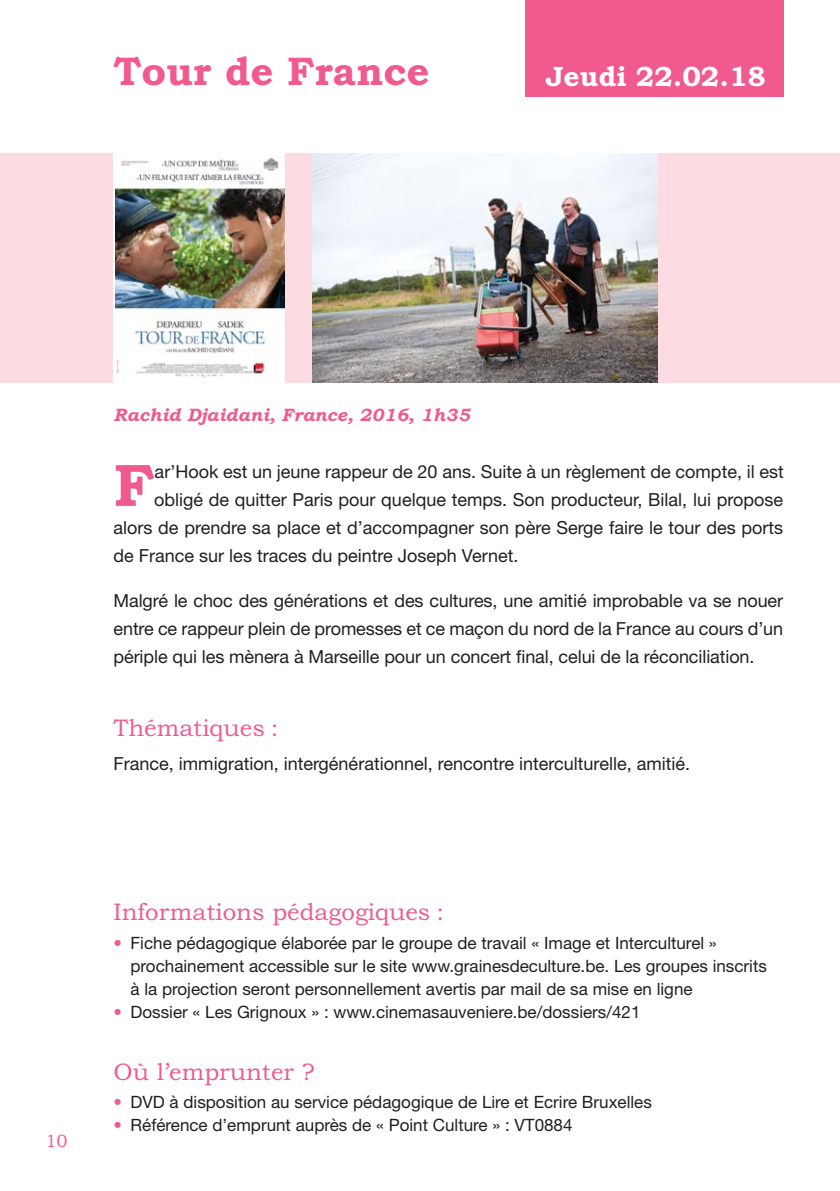
<style>
.page{position:relative;width:840px;height:1191px;background:#fff}
.page>*{position:absolute;margin:0;border:0;box-sizing:border-box;transform-origin:0 0}
.t1{font:700 60px "Bookman Old Style";color:#f05a8e}
.t2{font:700 40px "Bookman Old Style";color:#f05a8e}
.t3{font:700 28px "Bookman Old Style";color:#fff}
.t4{font:24px "Bookman Old Style";color:#f05a8e}
.t5{font:18px/28px "Helvetica Neue LT Std";color:#231f20;text-align:justify}
.t6{font:italic 700 18px "Bookman Old Style";color:#f05a8e}
.t7{font:18px "Bookman Old Style";color:#f05a8e}
.t8{font:17px/23px "Helvetica Neue LT Std";color:#231f20}
.s1{color:#f05a8e}
</style>
<div class="page">
<div style="left:0;top:153px;width:839px;height:230px;background:#fcdce2"></div>
<div style="left:524px;top:0;width:258px;height:96px;background:#f05a8e"></div>
<hr style="left:839px;top:153px;width:1px;height:230px;background:#fcdce2">
<img style="left:115px;top:153px;width:169px;height:230px">
<img style="left:313px;top:153px;width:344px;height:230px">
<h2 class="t2" style="left:113px;top:57px;width:318px">Tour de France</h2>
<h3 class="t3" style="left:545px;top:66px;width:222px">Jeudi 22.02.18</h3>
<p class="t6" style="left:113px;top:408px;width:358px">Rachid Djaidani, France, 2016, 1h35</p>
<h1 class="t1" style="left:113px;top:463px;width:42px">F</h1>
<p class="t5" style="left:154px;top:459px;width:630px">ar’Hook est un jeune rappeur de 20 ans. Suite à un règlement de compte, il est</p>
<p class="t5" style="left:154px;top:487px;width:630px">obligé de quitter Paris pour quelque temps. Son producteur, Bilal, lui propose</p>
<p class="t5" style="left:113px;top:515px;width:670px">alors de prendre sa place et d’accompagner son père Serge faire le tour des ports</p>
<p class="t5" style="left:113px;top:543px;width:406px">de France sur les traces du peintre Joseph Vernet.</p>
<p class="t5" style="left:113px;top:588px;width:670px">Malgré le choc des générations et des cultures, une amitié improbable va se nouer entre ce rappeur plein de promesses et ce maçon du nord de la France au cours d’un périple qui les mènera à Marseille pour un concert final, celui de la réconciliation.</p>
<h3 class="t4" style="left:113px;top:719px;width:166px">Thématiques :</h3>
<p class="t5" style="left:113px;top:751px;width:577px">France, immigration, intergénérationnel, rencontre interculturelle, amitié.</p>
<p class="t7" style="left:45px;top:1134px;width:24px">10</p>
<h3 class="t4" style="left:113px;top:903px;width:332px">Informations pédagogiques :</h3>
<p class="t8" style="left:130px;top:933px;width:637px;text-indent:-17px"><span class="s1">•</span> Fiche pédagogique élaborée par le groupe de travail « Image et Interculturel » prochainement accessible sur le site www.grainesdeculture.be. Les groupes inscrits à la projection seront personnellement avertis par mail de sa mise en ligne</p>
<p class="t8" style="left:113px;top:1002px;width:528px"><span class="s1">•</span> Dossier « Les Grignoux » : www.cinemasauveniere.be/dossiers/421</p>
<h3 class="t4" style="left:113px;top:1062px;width:203px">Où l’emprunter ?</h3>
<p class="t8" style="left:113px;top:1092px;width:539px"><span class="s1">•</span> DVD à disposition au service pédagogique de Lire et Ecrire Bruxelles</p>
<p class="t8" style="left:113px;top:1115px;width:460px"><span class="s1">•</span> Référence d’emprunt auprès de « Point Culture » : VT0884</p>
</div>
